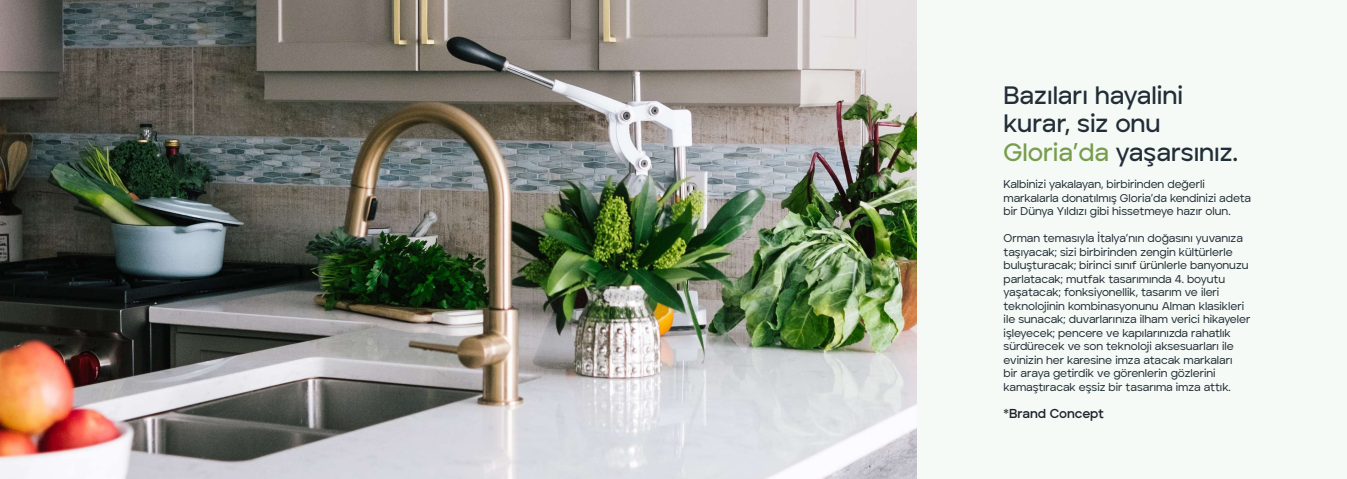
<style>
.page{position:relative;width:1347px;height:479px;background:#fff}
.page>*{position:absolute;margin:0;border:0;box-sizing:border-box;transform-origin:0 0}
.t1{font:600 25px/28.1px "Aventa";color:#222e37}
.t2{font:700 12.88px "Aventa";letter-spacing:-.005em;color:#1d242b}
.t3{font:500 11.25px/13.5px "Aventa";color:#222e37}
.s1{color:#799d4f}
</style>
<div class="page">
<div style="left:916px;top:0;width:430px;height:478px;background:#f6faf6"></div>
<img style="left:0;top:0;width:916px;height:478px">
<h1 class="t1" style="left:1003px;top:81px;width:236px">Bazıları hayalini kurar, siz onu<br><span class="s1">Gloria’da</span> yaşarsınız.</h1>
<p class="t3" style="left:1003px;top:177px;width:249px">Kalbinizi yakalayan, birbirinden değerli markalarla donatılmış Gloria’da kendinizi adeta bir Dünya Yıldızı gibi hissetmeye hazır olun.</p>
<p class="t3" style="left:1003px;top:231px;width:248px">Orman temasıyla İtalya’nın doğasını yuvanıza taşıyacak; sizi birbirinden zengin kültürlerle buluşturacak; birinci sınıf ürünlerle banyonuzu parlatacak; mutfak tasarımında 4. boyutu yaşatacak; fonksiyonellik, tasarım ve ileri teknolojinin kombinasyonunu Alman klasikleri ile sunacak; duvarlarınıza ilham verici hikayeler işleyecek; pencere ve kapılarınızda rahatlık sürdürecek ve son teknoloji aksesuarları ile evinizin her karesine imza atacak markaları<br>bir araya getirdik ve görenlerin gözlerini kamaştıracak eşsiz bir tasarıma imza attık.</p>
<p class="t2" style="left:1003px;top:405px;width:102px">*Brand Concept</p>
</div>
